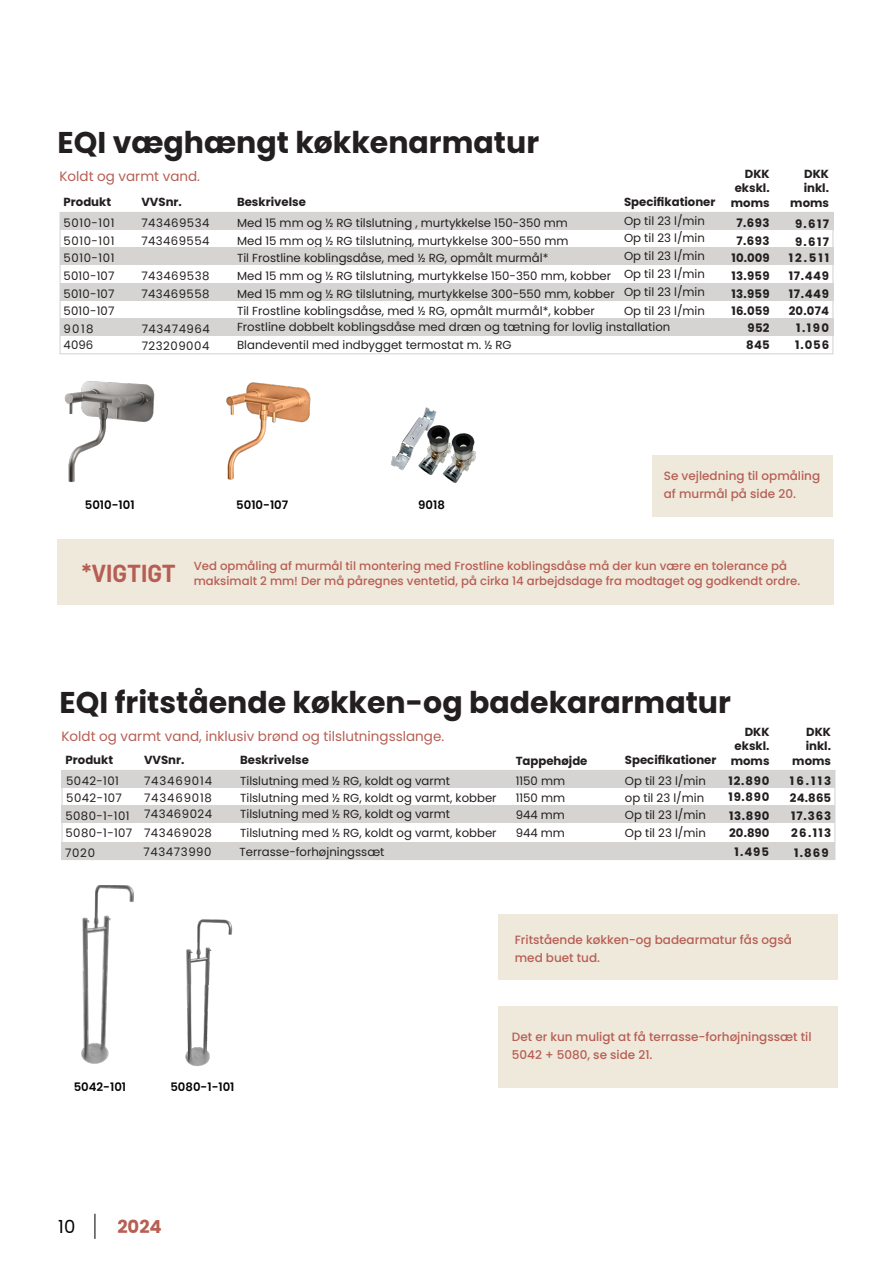
<style>
.page{position:relative;width:893px;height:1263px;background:#fff}
.page>*{position:absolute;margin:0;border:0;box-sizing:border-box;transform-origin:0 0}
.Under_rubrik{font:700 30px "Poppins";color:#231f20}
.Indhold{font:700 24px "Barlow";color:#b75e54}
.t1{font:700 18px "Poppins";color:#b85f54}
.t2{font:18px "Poppins";color:#040503}
.Mellem_rubrik{font:13.5px "Poppins";color:#b75e54}
.Indhold-2{font:500 12px/18px "Poppins";color:#b75e54}
.Indhold-3{font:500 12px "Poppins";color:#b75f54}
.Brød{font:11.7px "Poppins";color:#231f20}
.Indhold-4{font:500 11.7px "Poppins";color:#b75e54}
.Brød-2{font:700 11.7px "Poppins";letter-spacing:.055em;color:#231f20}
.Mellem_rubrik-2{font:700 11.7px/14.7px "Poppins";color:#231f20;text-align:right}
.Produkt_nr{font:600 11.7px "Poppins";color:#040503}
.Brød-3{font:11.7px "Poppins";letter-spacing:.04em;color:#231f20}
.Brød-4{font:11.7px "Poppins";letter-spacing:.07em;color:#231f20}
.Brød-5{font:11.7px "Poppins";letter-spacing:.035em;color:#231f20}
.Brød-6{font:11.7px "Poppins";letter-spacing:.045em;color:#231f20}
.Brød-7{font:11.7px "Poppins";letter-spacing:.05em;color:#231f20}
</style>
<div class="page">
<svg style="left:94px;top:1214px;width:1px;height:25px"></svg>
<div style="left:62px;top:805px;width:773px;height:18px;background:#d5d4d3"></div>
<div style="left:61px;top:842px;width:774px;height:18px;background:#d5d4d3"></div>
<div style="left:62px;top:770px;width:773px;height:17px;background:#d5d4d3"></div>
<img style="left:81px;top:885px;width:53px;height:179px">
<div style="left:498px;top:914px;width:340px;height:65px;background:#efe9db"></div>
<img style="left:185px;top:919px;width:48px;height:148px">
<div style="left:60px;top:318px;width:773px;height:18px;background:#d5d4d3"></div>
<div style="left:60px;top:212px;width:773px;height:18px;background:#d5d4d3"></div>
<div style="left:60px;top:212px;width:773px;height:142px;border:1px solid #d5d4d3"></div>
<div style="left:60px;top:247px;width:773px;height:18px;background:#d5d4d3"></div>
<div style="left:60px;top:283px;width:773px;height:17px;background:#d5d4d3"></div>
<img style="left:64px;top:381px;width:91px;height:102px">
<img style="left:226px;top:382px;width:85px;height:98px">
<img style="left:391px;top:407px;width:85px;height:77px">
<div style="left:652px;top:455px;width:180px;height:62px;background:#efe9db"></div>
<div style="left:57px;top:539px;width:776px;height:66px;background:#efe9db"></div>
<div style="left:499px;top:1006px;width:339px;height:82px;background:#efe9db"></div>
<p class="Under_rubrik" style="left:58px;top:125px;width:483px">EQI væghængt køkkenarmatur</p>
<p class="Mellem_rubrik" style="left:60px;top:168px;width:142px">Koldt og varmt vand.</p>
<p class="Mellem_rubrik-2" style="left:731px;top:166px;width:40px">DKK ekskl. moms</p>
<p class="Brød-2" style="left:736px;top:216px;width:35px">7.693</p>
<p class="Brød-2" style="left:736px;top:234px;width:35px">7.693</p>
<p class="Mellem_rubrik-2" style="left:790px;top:166px;width:40px">DKK inkl. moms</p>
<p class="Brød-2" style="left:795px;top:217px;width:36px">9.617</p>
<p class="Brød-2" style="left:795px;top:235px;width:35px">9.617</p>
<p class="Mellem_rubrik-2" style="left:624px;top:195px;width:93px">Specifikationer</p>
<p class="Brød" style="left:624px;top:214px;width:82px">Op til 23 l/min</p>
<p class="Brød" style="left:624px;top:231px;width:82px">Op til 23 l/min</p>
<p class="Mellem_rubrik-2" style="left:237px;top:195px;width:70px">Beskrivelse</p>
<p class="Brød" style="left:237px;top:216px;width:332px">Med 15 mm og ½ RG tilslutning , murtykkelse 150-350 mm</p>
<p class="Brød" style="left:237px;top:234px;width:333px">Med 15 mm og ½ RG tilslutning, murtykkelse 300-550 mm</p>
<p class="Mellem_rubrik-2" style="left:64px;top:195px;width:49px">Produkt</p>
<p class="Mellem_rubrik-2" style="left:141px;top:195px;width:42px">VVSnr.</p>
<p class="Brød" style="left:64px;top:216px;width:52px">5010-101</p>
<p class="Brød-3" style="left:141px;top:216px;width:70px">743469534</p>
<p class="Brød" style="left:64px;top:234px;width:52px">5010-101</p>
<p class="Brød-5" style="left:141px;top:234px;width:70px">743469554</p>
<p class="Brød" style="left:64px;top:251px;width:52px">5010-101</p>
<p class="Brød" style="left:237px;top:251px;width:313px">Til Frostline koblingsdåse, med ½ RG, opmålt murmål*</p>
<p class="Brød" style="left:624px;top:249px;width:82px">Op til 23 l/min</p>
<p class="Brød-2" style="left:731px;top:251px;width:40px">10.009</p>
<p class="Brød-2" style="left:789px;top:251px;width:42px">12.511</p>
<p class="Brød" style="left:624px;top:267px;width:82px">Op til 23 l/min</p>
<p class="Brød" style="left:624px;top:285px;width:82px">Op til 23 l/min</p>
<p class="Brød" style="left:64px;top:269px;width:52px">5010-107</p>
<p class="Brød-3" style="left:141px;top:269px;width:70px">743469538</p>
<p class="Brød" style="left:237px;top:269px;width:376px">Med 15 mm og ½ RG tilslutning, murtykkelse 150-350 mm, kobber</p>
<p class="Brød-2" style="left:731px;top:269px;width:40px">13.959</p>
<p class="Brød-2" style="left:789px;top:269px;width:42px">17.449</p>
<p class="Brød" style="left:64px;top:287px;width:52px">5010-107</p>
<p class="Brød-5" style="left:141px;top:287px;width:70px">743469558</p>
<p class="Brød" style="left:237px;top:287px;width:379px">Med 15 mm og ½ RG tilslutning, murtykkelse 300-550 mm, kobber</p>
<p class="Brød-2" style="left:731px;top:287px;width:40px">13.959</p>
<p class="Brød-2" style="left:789px;top:287px;width:42px">17.449</p>
<p class="Brød" style="left:64px;top:304px;width:52px">5010-107</p>
<p class="Brød" style="left:237px;top:304px;width:359px">Til Frostline koblingsdåse, med ½ RG, opmålt murmål*, kobber</p>
<p class="Brød" style="left:624px;top:304px;width:82px">Op til 23 l/min</p>
<p class="Brød-2" style="left:731px;top:304px;width:40px">16.059</p>
<p class="Brød-2" style="left:789px;top:304px;width:42px">20.074</p>
<p class="Brød-6" style="left:142px;top:322px;width:70px">743474964</p>
<p class="Brød" style="left:237px;top:320px;width:435px">Frostline dobbelt koblingsdåse med dræn og tætning for lovlig installation</p>
<p class="Brød" style="left:64px;top:322px;width:31px">9018</p>
<p class="Brød-2" style="left:747px;top:321px;width:24px">952</p>
<p class="Brød-2" style="left:796px;top:321px;width:35px">1.190</p>
<p class="Brød" style="left:64px;top:338px;width:31px">4096</p>
<p class="Brød-6" style="left:142px;top:339px;width:69px">723209004</p>
<p class="Brød" style="left:237px;top:338px;width:276px">Blandeventil med indbygget termostat m. ½ RG</p>
<p class="Brød-2" style="left:746px;top:338px;width:25px">845</p>
<p class="Brød-2" style="left:795px;top:338px;width:35px">1.056</p>
<p class="Produkt_nr" style="left:85px;top:498px;width:51px">5010-101</p>
<p class="Produkt_nr" style="left:236px;top:498px;width:53px">5010-107</p>
<p class="Produkt_nr" style="left:418px;top:498px;width:28px">9018</p>
<p class="Indhold-3" style="left:664px;top:469px;width:158px">Se vejledning til opmåling</p>
<p class="Indhold-3" style="left:664px;top:487px;width:134px">af murmål på side 20.</p>
<p class="Indhold" style="left:82px;top:555px;width:96px">*VIGTIGT</p>
<p class="Indhold-4" style="left:194px;top:559px;width:595px">Ved opmåling af murmål til montering med Frostline koblingsdåse må der kun være en tolerance på</p>
<p class="Indhold-4" style="left:194px;top:574px;width:608px">maksimalt 2 mm! Der må påregnes ventetid, på cirka 14 arbejdsdage fra modtaget og godkendt ordre.</p>
<p class="Under_rubrik" style="left:60px;top:685px;width:673px">EQI fritstående køkken-og badekararmatur</p>
<p class="Mellem_rubrik" style="left:62px;top:728px;width:384px">Koldt og varmt vand, inklusiv brønd og tilslutningsslange.</p>
<p class="Mellem_rubrik-2" style="left:731px;top:724px;width:40px">DKK ekskl. moms</p>
<p class="Mellem_rubrik-2" style="left:792px;top:724px;width:40px">DKK inkl. moms</p>
<p class="Mellem_rubrik-2" style="left:240px;top:753px;width:70px">Beskrivelse</p>
<p class="Mellem_rubrik-2" style="left:625px;top:753px;width:93px">Specifikationer</p>
<p class="Brød" style="left:625px;top:774px;width:82px">Op til 23 l/min</p>
<p class="Mellem_rubrik-2" style="left:516px;top:753px;width:73px">Tappehøjde</p>
<p class="Brød" style="left:516px;top:774px;width:51px">1150 mm</p>
<p class="Brød" style="left:516px;top:791px;width:51px">1150 mm</p>
<p class="Mellem_rubrik-2" style="left:66px;top:753px;width:49px">Produkt</p>
<p class="Mellem_rubrik-2" style="left:144px;top:753px;width:42px">VVSnr.</p>
<p class="Brød" style="left:66px;top:774px;width:54px">5042-101</p>
<p class="Brød" style="left:66px;top:791px;width:57px">5042-107</p>
<p class="Brød-2" style="left:728px;top:774px;width:42px">12.890</p>
<p class="Brød-2" style="left:790px;top:774px;width:43px">16.113</p>
<p class="Brød-2" style="left:728px;top:790px;width:42px">19.890</p>
<p class="Brød-2" style="left:790px;top:791px;width:43px">24.865</p>
<p class="Brød" style="left:240px;top:774px;width:212px">Tilslutning med ½ RG, koldt og varmt</p>
<p class="Brød" style="left:240px;top:791px;width:258px">Tilslutning med ½ RG, koldt og varmt, kobber</p>
<p class="Brød" style="left:625px;top:791px;width:81px">op til 23 l/min</p>
<p class="Brød-4" style="left:144px;top:774px;width:70px">743469014</p>
<p class="Brød-4" style="left:144px;top:791px;width:70px">743469018</p>
<p class="Brød" style="left:240px;top:807px;width:212px">Tilslutning med ½ RG, koldt og varmt</p>
<p class="Brød" style="left:625px;top:808px;width:82px">Op til 23 l/min</p>
<p class="Brød" style="left:240px;top:826px;width:258px">Tilslutning med ½ RG, koldt og varmt, kobber</p>
<p class="Brød" style="left:625px;top:826px;width:82px">Op til 23 l/min</p>
<p class="Brød-3" style="left:144px;top:807px;width:70px">743469024</p>
<p class="Brød" style="left:66px;top:809px;width:65px">5080-1-101</p>
<p class="Brød" style="left:516px;top:808px;width:51px">944 mm</p>
<p class="Brød" style="left:516px;top:826px;width:51px">944 mm</p>
<p class="Brød" style="left:66px;top:826px;width:68px">5080-1-107</p>
<p class="Brød-3" style="left:144px;top:826px;width:70px">743469028</p>
<p class="Brød-2" style="left:729px;top:809px;width:42px">13.890</p>
<p class="Brød-2" style="left:791px;top:809px;width:42px">17.363</p>
<p class="Brød-2" style="left:729px;top:826px;width:42px">20.890</p>
<p class="Brød-2" style="left:791px;top:826px;width:42px">26.113</p>
<p class="Brød" style="left:65px;top:846px;width:31px">7020</p>
<p class="Brød-7" style="left:144px;top:845px;width:70px">743473990</p>
<p class="Brød" style="left:240px;top:845px;width:146px">Terrasse-forhøjningssæt</p>
<p class="Brød-2" style="left:735px;top:845px;width:36px">1.495</p>
<p class="Brød-2" style="left:794px;top:846px;width:36px">1.869</p>
<p class="Indhold-2" style="left:515px;top:931px;width:279px">Fritstående køkken-og badearmatur fås også med buet tud.</p>
<p class="Produkt_nr" style="left:74px;top:1080px;width:54px">5042-101</p>
<p class="Produkt_nr" style="left:170px;top:1080px;width:66px">5080-1-101</p>
<h3 class="t2" style="left:58px;top:1216px;width:19px">10</h3>
<h3 class="t1" style="left:117px;top:1216px;width:46px">2024</h3>
<p class="Indhold-2" style="left:512px;top:1028px;width:301px">Det er kun muligt at få terrasse-forhøjningssæt til<br>5042 + 5080, se side 21.</p>
</div>
